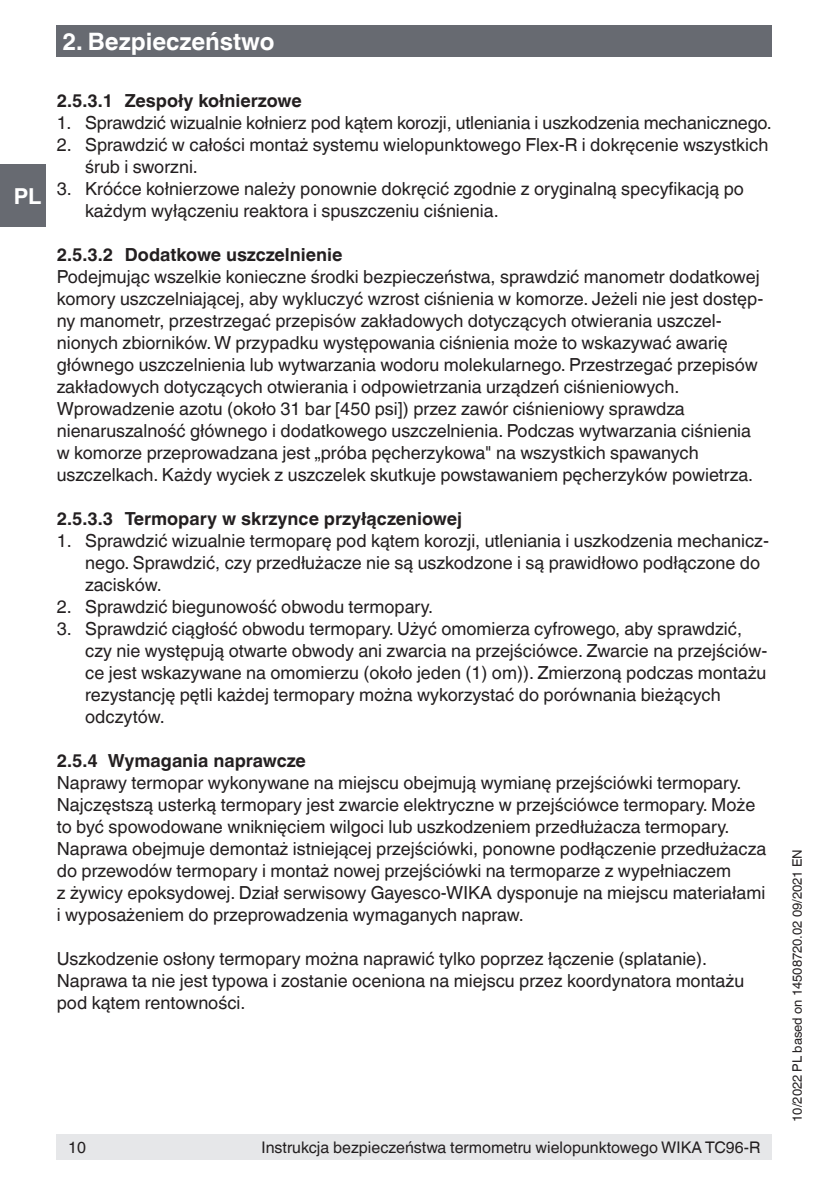
<style>
.page{position:relative;width:840px;height:1191px;background:#fff}
.page>*{position:absolute;margin:0;border:0;box-sizing:border-box;transform-origin:0 0}
.t1{font:700 24px "Helvetica World";color:#fff}
.t2{font:700 22px "Helvetica World";color:#fff}
.t3{font:18px/22px "Helvetica World";color:#231f20}
.t4{font:700 18px "Helvetica World";color:#231f20}
.t5{font:16px "Helvetica World";color:#231f20}
.t6{font:13px "Helvetica World";color:#231f20}
</style>
<div class="page">
<div style="left:57px;top:26px;width:714px;height:31px;background:#676a71"></div>
<div style="left:0;top:164px;width:45px;height:63px;background:#676a71"></div>
<div style="left:57px;top:1134px;width:714px;height:25px;background:#e6e7e9"></div>
<p class="t2" style="left:14px;top:183px;width:29px">PL</p>
<h1 class="t1" style="left:62px;top:27px;width:213px">2. Bezpieczeństwo</h1>
<p class="t4" style="left:57px;top:90px;width:246px">2.5.3.1 Zespoły kołnierzowe</p>
<p class="t3" style="left:57px;top:112px;width:716px">1. Sprawdzić wizualnie kołnierz pod kątem korozji, utleniania i uszkodzenia mechanicznego.</p>
<p class="t3" style="left:85px;top:134px;width:684px;text-indent:-28px">2. Sprawdzić w całości montaż systemu wielopunktowego Flex-R i dokręcenie wszystkich śrub i sworzni.</p>
<p class="t3" style="left:85px;top:178px;width:660px;text-indent:-28px">3. Króćce kołnierzowe należy ponownie dokręcić zgodnie z oryginalną specyfikacją po każdym wyłączeniu reaktora i spuszczeniu ciśnienia.</p>
<p class="t4" style="left:57px;top:244px;width:287px">2.5.3.2 Dodatkowe uszczelnienie</p>
<p class="t3" style="left:57px;top:266px;width:707px">Podejmując wszelkie konieczne środki bezpieczeństwa, sprawdzić manometr dodatkowej komory uszczelniającej, aby wykluczyć wzrost ciśnienia w komorze. Jeżeli nie jest dostęp&shy;ny manometr, przestrzegać przepisów zakładowych dotyczących otwierania uszczel&shy;nionych zbiorników. W przypadku występowania ciśnienia może to wskazywać awarię głównego uszczelnienia lub wytwarzania wodoru molekularnego. Przestrzegać przepisów zakładowych dotyczących otwierania i odpowietrzania urządzeń ciśnieniowych.<br>Wprowadzenie azotu (około 31 bar [450 psi]) przez zawór ciśnieniowy sprawdza nienaruszalność głównego i dodatkowego uszczelnienia. Podczas wytwarzania ciśnienia w komorze przeprowadzana jest „próba pęcherzykowa" na wszystkich spawanych uszczelkach. Każdy wyciek z uszczelek skutkuje powstawaniem pęcherzyków powietrza.</p>
<p class="t4" style="left:57px;top:508px;width:406px">2.5.3.3 Termopary w skrzynce przyłączeniowej</p>
<p class="t3" style="left:85px;top:530px;width:685px;text-indent:-28px">1. Sprawdzić wizualnie termoparę pod kątem korozji, utleniania i uszkodzenia mechanicz&shy;nego. Sprawdzić, czy przedłużacze nie są uszkodzone i są prawidłowo podłączone do zacisków.</p>
<p class="t3" style="left:57px;top:596px;width:377px">2. Sprawdzić biegunowość obwodu termopary.</p>
<p class="t3" style="left:85px;top:618px;width:683px;text-indent:-28px">3. Sprawdzić ciągłość obwodu termopary. Użyć omomierza cyfrowego, aby sprawdzić, czy nie występują otwarte obwody ani zwarcia na przejściówce. Zwarcie na przejściów&shy;ce jest wskazywane na omomierzu (około jeden (1) om)). Zmierzoną podczas montażu rezystancję pętli każdej termopary można wykorzystać do porównania bieżących odczytów.</p>
<p class="t4" style="left:57px;top:750px;width:250px">2.5.4 Wymagania naprawcze</p>
<p class="t3" style="left:57px;top:772px;width:710px">Naprawy termopar wykonywane na miejscu obejmują wymianę przejściówki termopary.<br>Najczęstszą usterką termopary jest zwarcie elektryczne w przejściówce termopary. Może to być spowodowane wniknięciem wilgoci lub uszkodzeniem przedłużacza termopary.<br>Naprawa obejmuje demontaż istniejącej przejściówki, ponowne podłączenie przedłużacza do przewodów termopary i montaż nowej przejściówki na termoparze z wypełniaczem<br>z żywicy epoksydowej. Dział serwisowy Gayesco-WIKA dysponuje na miejscu materiałami i wyposażeniem do przeprowadzenia wymaganych napraw.</p>
<p class="t3" style="left:57px;top:948px;width:688px">Uszkodzenie osłony termopary można naprawić tylko poprzez łączenie (splatanie).<br>Naprawa ta nie jest typowa i zostanie oceniona na miejscu przez koordynatora montażu pod kątem rentowności.</p>
<p class="t5" style="left:68px;top:1137px;width:19px">10</p>
<p class="t5" style="left:261px;top:1137px;width:500px">Instrukcja bezpieczeństwa termometru wielopunktowego WIKA TC96-R</p>
<p class="t6" style="left:789px;top:1121px;width:274px;rotate:-90deg">10/2022 PL based on 14508720.02 09/2021 EN</p>
</div>
